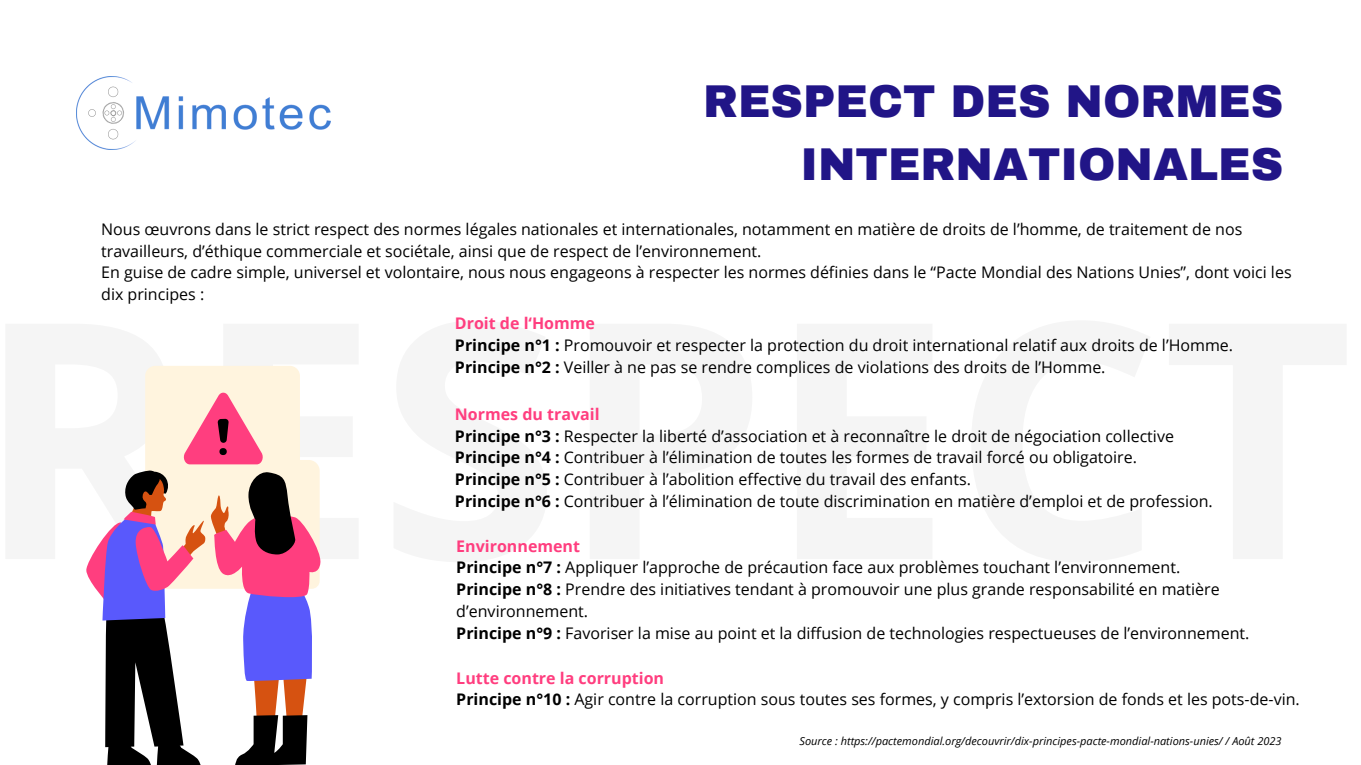
<style>
.page{position:relative;width:1361px;height:765px;background:#fff}
.page>*{position:absolute;margin:0;border:0;box-sizing:border-box;transform-origin:0 0}
.t1{font:700 329.9px "Open Sans";color:#000}
.t2{font:900 45px/63px "Archivo";color:#211587;text-align:right}
.t3{font:16px/21.8px "Open Sans";color:#000}
.t4{font:700 16px "Open Sans";color:#ff3e7f}
.t5{font:italic 11px "Open Sans";color:#000}
.s1{font-weight:700}
</style>
<div class="page">
<img style="left:77px;top:77px;width:253px;height:73px">
<svg style="left:86px;top:366px;width:235px;height:381px"></svg>
<svg style="left:107px;top:470px;width:200px;height:295px"></svg>
<p class="t2" style="left:703px;top:70px;width:581px">RESPECT DES NORMES<br>INTERNATIONALES</p>
<p class="t3" style="left:101px;top:218px;width:1142px">Nous œuvrons dans le strict respect des normes légales nationales et internationales, notamment en matière de droits de l’homme, de traitement de nos travailleurs, d’éthique commerciale et sociétale, ainsi que de respect de l’environnement.</p>
<p class="t3" style="left:101px;top:261px;width:1192px">En guise de cadre simple, universel et volontaire, nous nous engageons à respecter les normes définies dans le “Pacte Mondial des Nations Unies”, dont voici les dix principes :</p>
<p class="t4" style="left:455px;top:312px;width:142px">Droit de l‘Homme</p>
<p class="t3" style="left:455px;top:334px;width:779px"><span class="s1">Principe n°1 :</span> Promouvoir et respecter la protection du droit international relatif aux droits de l’Homme.</p>
<p class="t3" style="left:455px;top:355px;width:652px"><span class="s1">Principe n°2 :</span> Veiller à ne pas se rendre complices de violations des droits de l’Homme.</p>
<h1 class="t1" style="left:-24px;top:207px;width:1379px">RESPECT</h1>
<p class="t4" style="left:455px;top:403px;width:146px">Normes du travail</p>
<p class="t3" style="left:455px;top:425px;width:720px"><span class="s1">Principe n°3 :</span> Respecter la liberté d’association et à reconnaître le droit de négociation collective</p>
<p class="t3" style="left:455px;top:446px;width:683px"><span class="s1">Principe n°4 :</span> Contribuer à l’élimination de toutes les formes de travail forcé ou obligatoire.</p>
<p class="t3" style="left:455px;top:468px;width:517px"><span class="s1">Principe n°5 :</span> Contribuer à l’abolition effective du travail des enfants.</p>
<p class="t3" style="left:455px;top:490px;width:759px"><span class="s1">Principe n°6 :</span> Contribuer à l’élimination de toute discrimination en matière d’emploi et de profession.</p>
<p class="t4" style="left:456px;top:535px;width:125px">Environnement</p>
<p class="t3" style="left:456px;top:556px;width:725px"><span class="s1">Principe n°7 :</span> Appliquer l’approche de précaution face aux problèmes touchant l’environnement.</p>
<p class="t3" style="left:456px;top:578px;width:765px"><span class="s1">Principe n°8 :</span> Prendre des initiatives tendant à promouvoir une plus grande responsabilité en matière d’environnement.</p>
<p class="t3" style="left:456px;top:622px;width:794px"><span class="s1">Principe n°9 :</span> Favoriser la mise au point et la diffusion de technologies respectueuses de l’environnement.</p>
<p class="t4" style="left:456px;top:666px;width:209px">Lutte contre la corruption</p>
<p class="t3" style="left:456px;top:688px;width:845px"><span class="s1">Principe n°10 :</span> Agir contre la corruption sous toutes ses formes, y compris l’extorsion de fonds et les pots-de-vin.</p>
<p class="t5" style="left:799px;top:734px;width:483px">Source : https://pactemondial.org/decouvrir/dix-principes-pacte-mondial-nations-unies/ / Août 2023</p>
</div>
